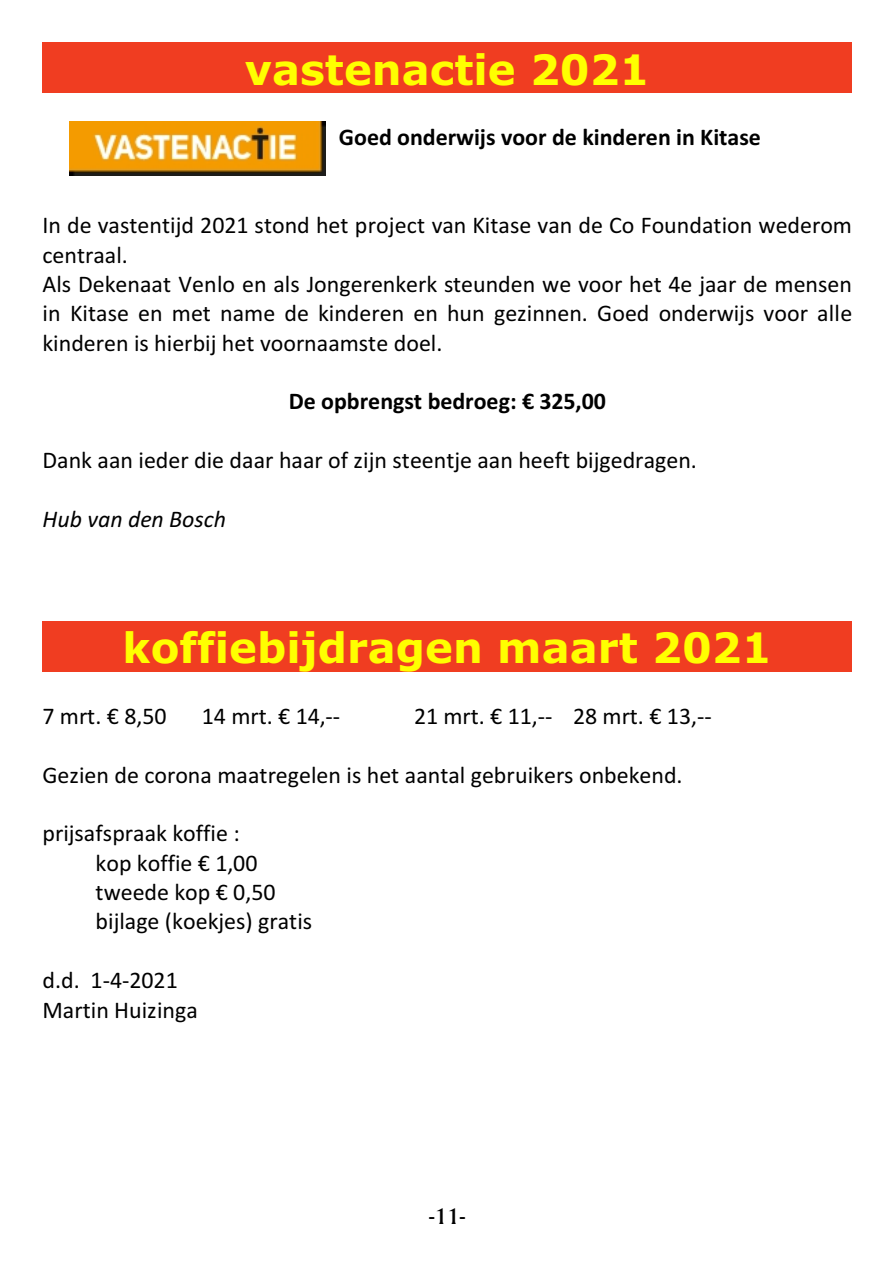
<style>
.page{position:relative;width:893px;height:1263px;background:#fff}
.page>*{position:absolute;margin:0;border:0;box-sizing:border-box;transform-origin:0 0}
.t1{font:700 42px "Verdana";color:#ff0}
.t2{font:24px/29.4px "Calibri";color:#000}
.t3{font:700 24px "Calibri";color:#000}
.t4{font:italic 24px "Calibri";color:#000}
.t5{font:24px "Amerigo BT Medium A";color:#000}
</style>
<div class="page">
<div style="left:42px;top:42px;width:810px;height:51px;background:#f03d21"></div>
<div style="left:42px;top:621px;width:810px;height:51px;background:#f03d21"></div>
<img style="left:70px;top:122px;width:255px;height:53px">
<h1 class="t1" style="left:245px;top:52px;width:406px">vastenactie 2021</h1>
<p class="t3" style="left:339px;top:127px;width:424px">Goed onderwijs voor de kinderen in Kitase</p>
<p class="t2" style="left:42px;top:213px;width:811px">In de vastentijd 2021 stond het project van Kitase van de Co Foundation wederom centraal.<br>Als Dekenaat Venlo en als Jongerenkerk steunden we voor het 4e jaar de mensen in Kitase en met name de kinderen en hun gezinnen. Goed onderwijs voor alle kinderen is hierbij het voornaamste doel.</p>
<p class="t3" style="left:289px;top:391px;width:319px">De opbrengst bedroeg: € 325,00</p>
<p class="t2" style="left:42px;top:447px;width:656px">Dank aan ieder die daar haar of zijn steentje aan heeft bijgedragen.</p>
<p class="t4" style="left:42px;top:509px;width:185px">Hub van den Bosch</p>
<h1 class="t1" style="left:123px;top:631px;width:650px">koffiebijdragen maart 2021</h1>
<p class="t2" style="left:42px;top:703px;width:126px">7 mrt. € 8,50</p>
<p class="t2" style="left:202px;top:703px;width:140px">14 mrt. € 14,--</p>
<p class="t2" style="left:414px;top:703px;width:299px">21 mrt. € 11,-- 28 mrt. € 13,--</p>
<p class="t2" style="left:42px;top:762px;width:642px">Gezien de corona maatregelen is het aantal gebruikers onbekend.</p>
<p class="t2" style="left:96px;top:821px;width:218px;text-indent:-53px">prijsafspraak koffie :<br>kop koffie € 1,00 tweede kop € 0,50 bijlage (koekjes) gratis</p>
<p class="t2" style="left:42px;top:967px;width:157px">d.d. 1-4-2021<br>Martin Huizinga</p>
<p class="t5" style="left:429px;top:1205px;width:38px">-11-</p>
</div>
